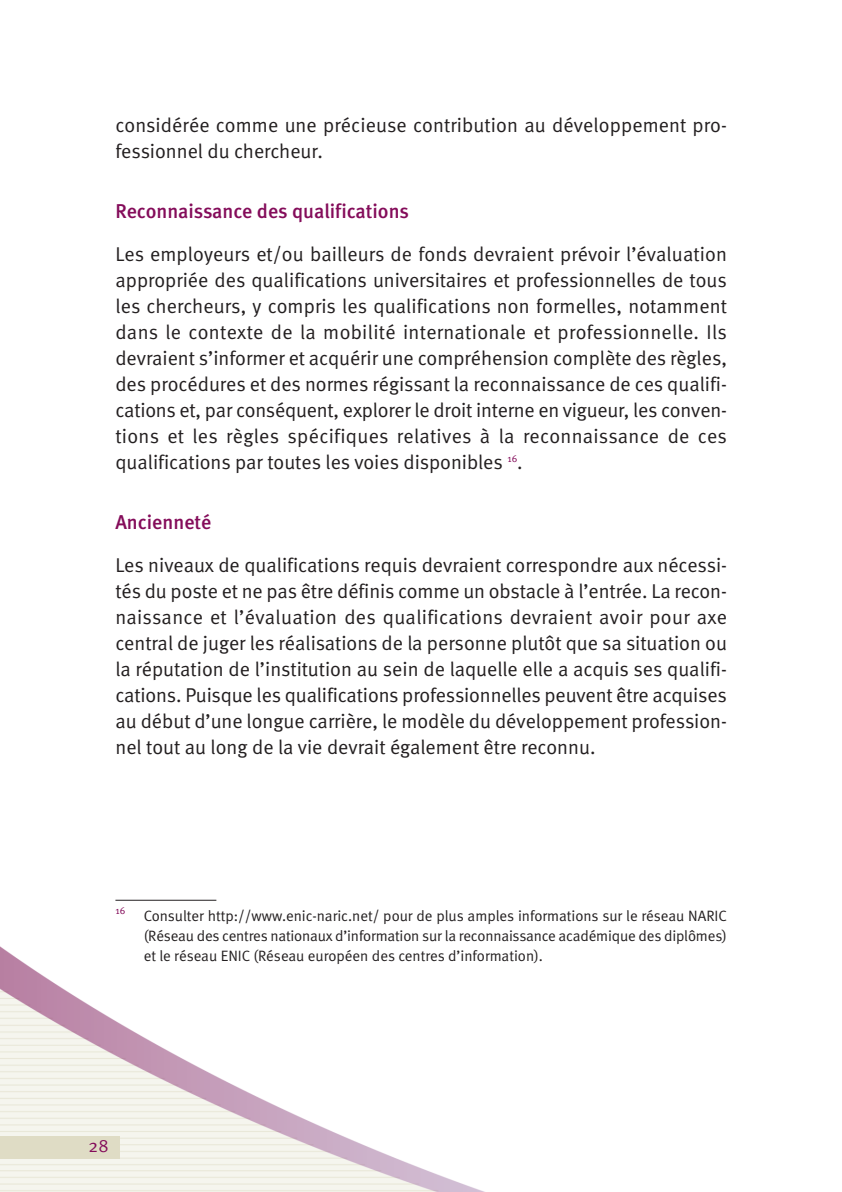
<style>
.page{position:relative;width:842px;height:1192px;background:#fff}
.page>*{position:absolute;margin:0;border:0;box-sizing:border-box;transform-origin:0 0}
.t1{font:20px/26px "Meta Normal";color:#231f20;text-align:justify}
.t2{font:500 20px "Meta";color:#840c5a}
.t3{font:18px "Meta Normal";color:#840c5a}
.t4{font:15px/20px "Meta Normal";color:#231f20;text-align:justify}
.t5{font:10px "Meta Normal";color:#840c5a}
</style>
<div class="page">
<svg style="left:0;top:899px;width:482px;height:292px"></svg>
<p class="t1" style="left:115px;top:113px;width:613px">considérée comme une précieuse contribution au développement pro&shy;fessionnel du chercheur.</p>
<p class="t2" style="left:115px;top:203px;width:295px">Reconnaissance des qualifications</p>
<p class="t1" style="left:115px;top:242px;width:613px">Les employeurs et/ou bailleurs de fonds devraient prévoir l’évaluation appropriée des qualifications universitaires et professionnelles de tous les chercheurs, y compris les qualifications non formelles, notamment dans le contexte de la mobilité internationale et professionnelle. Ils devraient s’informer et acquérir une compréhension complète des règles, des procédures et des normes régissant la reconnaissance de ces qualifi&shy;cations et, par conséquent, explorer le droit interne en vigueur, les conven&shy;tions et les règles spécifiques relatives à la reconnaissance de ces qualifications par toutes les voies disponibles <sup>16</sup>.</p>
<p class="t2" style="left:115px;top:514px;width:98px">Ancienneté</p>
<p class="t1" style="left:115px;top:553px;width:613px">Les niveaux de qualifications requis devraient correspondre aux nécessi&shy;tés du poste et ne pas être définis comme un obstacle à l’entrée. La recon&shy;naissance et l’évaluation des qualifications devraient avoir pour axe central de juger les réalisations de la personne plutôt que sa situation ou la réputation de l’institution au sein de laquelle elle a acquis ses qualifi&shy;cations. Puisque les qualifications professionnelles peuvent être acquises au début d’une longue carrière, le modèle du développement profession&shy;nel tout au long de la vie devrait également être reconnu.</p>
<p class="t5" style="left:115px;top:906px;width:11px">16</p>
<p class="t4" style="left:144px;top:906px;width:584px">Consulter http://www.enic-naric.net/ pour de plus amples informations sur le réseau NARIC (Réseau des centres nationaux d’information sur la reconnaissance académique des diplômes) et le réseau ENIC (Réseau européen des centres d’information).</p>
<p class="t3" style="left:89px;top:1138px;width:21px">28</p>
</div>
